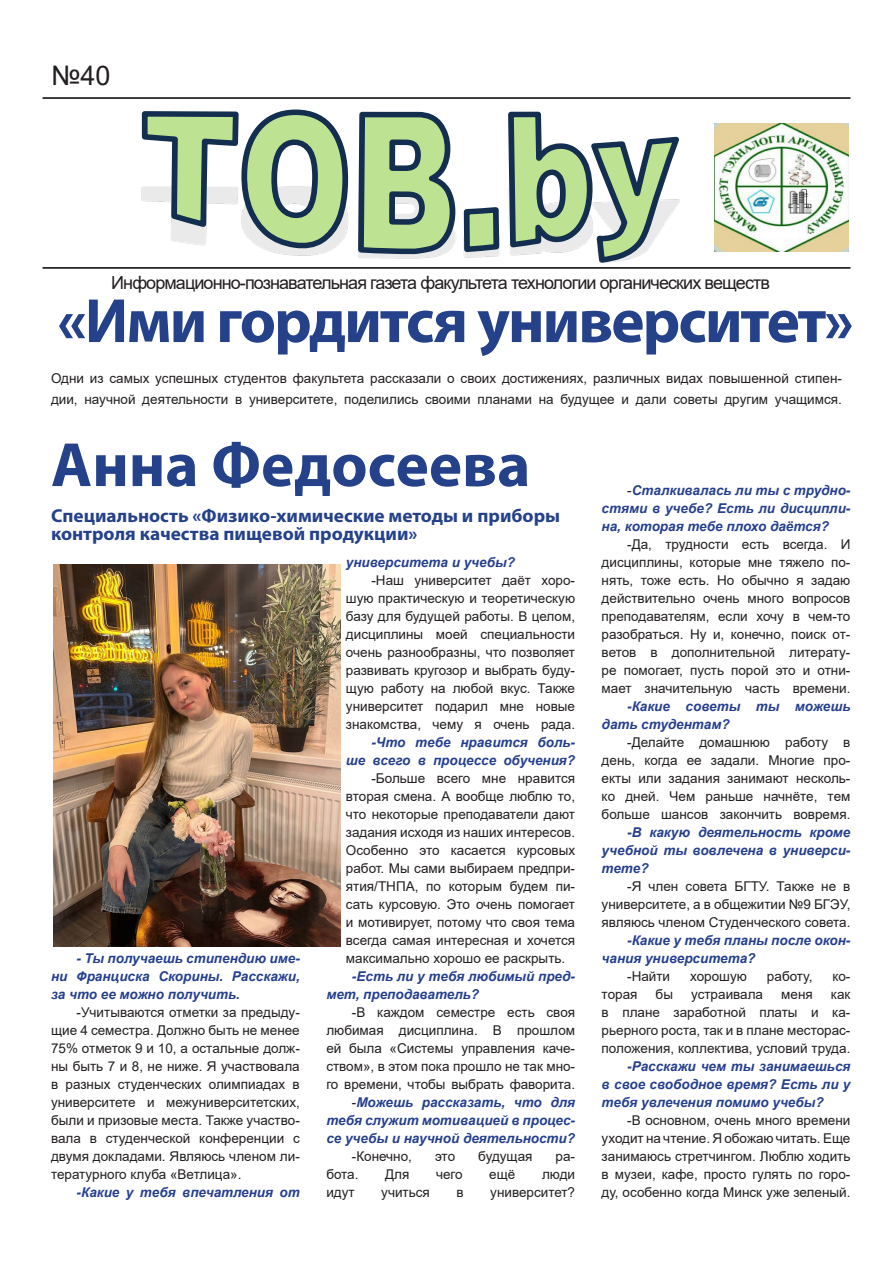
<style>
.page{position:relative;width:893px;height:1263px;background:#fff}
.page>*{position:absolute;margin:0;border:0;box-sizing:border-box;transform-origin:0 0}
.t1{font:700 63px "Myriad Pro";letter-spacing:-.03em;color:#24418a}
.t2{font:700 63px "Myriad Pro";color:#24418a}
.t3{font:27px "Arial";color:#231f20}
.t4{font:700 18.75px/18px "Myriad Pro";color:#24418a}
.t5{font:18px "Arial";letter-spacing:-.05em;color:#231f20}
.t6{font:13.5px/18px "Arial";color:#231f20;text-align:justify}
.t7{font:italic 700 13.5px/18px "Arial";color:#253f8e;text-align:justify}
.s1{font-weight:400;font-style:normal;color:#231f20}
</style>
<div class="page">
<svg style="left:141px;top:109px;width:539px;height:154px"></svg>
<img style="left:714px;top:124px;width:135px;height:128px">
<hr style="left:43px;top:267px;width:807px;height:2px;background:#000">
<hr style="left:43px;top:97px;width:807px;height:2px;background:#000">
<img style="left:54px;top:565px;width:286px;height:381px">
<p class="t3" style="left:52px;top:57px;width:60px">№40</p>
<p class="t5" style="left:111px;top:270px;width:660px">Информационно-познавательная газета факультета технологии органических веществ</p>
<p class="t1" style="left:57px;top:280px;width:798px">«Ими гордится университет»</p>
<p class="t6" style="left:51px;top:367px;width:792px;line-height:21px">Одни из самых успешных студентов факультета рассказали о своих достижениях, различных видах повышенной стипен&shy;дии, научной деятельности в университете, поделились своими планами на будущее и дали советы другим учащимся.</p>
<p class="t2" style="left:51px;top:424px;width:481px">Анна Федосеева</p>
<p class="t4" style="left:51px;top:506px;width:511px">Специальность «Физико-химические методы и приборы контроля качества пищевой продукции»</p>
<p class="t7" style="left:51px;top:950px;width:250px;text-indent:26px">- Ты получаешь стипендию име&shy;ни Франциска Скорины. Расскажи, за что ее можно получить.</p>
<p class="t6" style="left:51px;top:1003px;width:250px;text-indent:26px">-Учитываются отметки за предыду&shy;щие 4 семестра. Должно быть не менее 75% отметок 9 и 10, а остальные долж&shy;ны быть 7 и 8, не ниже. Я участвовала в разных студенческих олимпиадах в университете и межуниверситетских, были и призовые места. Также участво&shy;вала в студенческой конференции с двумя докладами. Являюсь членом ли&shy;тературного клуба «Ветлица».</p>
<p class="t7" style="left:77px;top:1184px;width:225px">-Какие у тебя впечатления от</p>
<p class="t7" style="left:346px;top:554px;width:171px">университета и учебы?</p>
<p class="t6" style="left:346px;top:571px;width:231px;text-indent:26px">-Наш университет даёт хоро&shy;шую практическую и теоретическую базу для будущей работы. В целом, дисциплины моей специальности очень разнообразны, что позволяет развивать кругозор и выбрать буду&shy;щую работу на любой вкус. Также университет подарил мне новые знакомства, чему я очень рада.</p>
<p class="t7" style="left:346px;top:734px;width:231px;text-align:right">-Что тебе нравится боль-<br>ше всего в процессе обучения?</p>
<p class="t6" style="left:346px;top:769px;width:231px;text-indent:26px">-Больше всего мне нравится вторая смена. А вообще люблю то, что некоторые преподаватели дают задания исходя из наших интересов.<br>Особенно это касается курсовых работ. Мы сами выбираем предпри&shy;ятия/ТНПА, по которым будем пи&shy;сать курсовую. Это очень помогает и мотивирует, потому что своя тема всегда самая интересная и хочется максимально хорошо ее раскрыть.</p>
<p class="t7" style="left:326px;top:968px;width:250px;text-indent:26px">-Есть ли у тебя любимый пред&shy;мет, преподаватель?</p>
<p class="t6" style="left:326px;top:1003px;width:250px;text-indent:26px">-В каждом семестре есть своя любимая дисциплина. В прошлом ей была «Системы управления каче&shy;ством», в этом пока прошло не так мно&shy;го времени, чтобы выбрать фаворита.</p>
<p class="t7" style="left:326px;top:1094px;width:250px;text-indent:26px"><span class="s1">-</span>Можешь рассказать, что для тебя служит мотивацией в процес&shy;се учебы и научной деятельности?</p>
<p class="t6" style="left:352px;top:1147px;width:62px">-Конечно,</p>
<p class="t6" style="left:435px;top:1147px;width:22px">это</p>
<p class="t6" style="left:478px;top:1147px;width:56px">будущая</p>
<p class="t6" style="left:556px;top:1147px;width:21px">ра-</p>
<p class="t6" style="left:326px;top:1165px;width:34px">бота.</p>
<p class="t6" style="left:385px;top:1165px;width:26px">Для</p>
<p class="t6" style="left:436px;top:1165px;width:28px">чего</p>
<p class="t6" style="left:489px;top:1165px;width:28px">ещё</p>
<p class="t6" style="left:542px;top:1165px;width:35px">люди</p>
<p class="t6" style="left:326px;top:1183px;width:30px">идут</p>
<p class="t6" style="left:381px;top:1183px;width:50px">учиться</p>
<p class="t6" style="left:456px;top:1183px;width:9px">в</p>
<p class="t6" style="left:490px;top:1183px;width:86px">университет?</p>
<p class="t7" style="left:602px;top:481px;width:250px;text-indent:26px"><span class="s1">-</span>Сталкивалась ли ты с трудно&shy;стями в учебе? Есть ли дисципли&shy;на, которая тебе плохо даётся?</p>
<p class="t6" style="left:602px;top:535px;width:250px;text-indent:26px">-Да, трудности есть всегда. И дисциплины, которые мне тяжело по&shy;нять, тоже есть. Но обычно я задаю действительно очень много вопросов преподавателям, если хочу в чем-то разобраться. Ну и, конечно, поиск от&shy;ветов в дополнительной литерату&shy;ре помогает, пусть порой это и отни&shy;мает значительную часть времени.</p>
<p class="t7" style="left:602px;top:697px;width:250px;text-indent:26px">-Какие советы ты можешь дать студентам?</p>
<p class="t6" style="left:602px;top:733px;width:250px;text-indent:26px">-Делайте домашнюю работу в день, когда ее задали. Многие про&shy;екты или задания занимают несколь&shy;ко дней. Чем раньше начнёте, тем больше шансов закончить вовремя.</p>
<p class="t7" style="left:602px;top:823px;width:250px;text-indent:26px">-В какую деятельность кроме учебной ты вовлечена в универси&shy;тете?</p>
<p class="t6" style="left:602px;top:877px;width:250px;text-indent:26px">-Я член совета БГТУ. Также не в университете, а в общежитии №9 БГЭУ, являюсь членом Студенческого совета.</p>
<p class="t7" style="left:602px;top:931px;width:250px;text-indent:26px">-Какие у тебя планы после окон&shy;чания университета?</p>
<p class="t6" style="left:627px;top:967px;width:45px">-Найти</p>
<p class="t6" style="left:690px;top:967px;width:58px">хорошую</p>
<p class="t6" style="left:767px;top:967px;width:47px">работу,</p>
<p class="t6" style="left:832px;top:967px;width:20px">ко-</p>
<p class="t6" style="left:602px;top:985px;width:37px">торая</p>
<p class="t6" style="left:656px;top:985px;width:19px">бы</p>
<p class="t6" style="left:691px;top:985px;width:73px">устраивала</p>
<p class="t6" style="left:781px;top:985px;width:33px">меня</p>
<p class="t6" style="left:602px;top:985px;width:250px;text-indent:229px">как в плане заработной платы и ка&shy;рьерного роста, так и в плане месторас&shy;положения, коллектива, условий труда.</p>
<p class="t7" style="left:602px;top:1057px;width:250px;text-indent:26px">-Расскажи чем ты занимаешься в свое свободное время? Есть ли у тебя увлечения помимо учебы?</p>
<p class="t6" style="left:602px;top:1111px;width:250px;text-indent:26px">-В основном, очень много времени уходит на чтение. Я обожаю читать. Еще занимаюсь стретчингом. Люблю ходить в музеи, кафе, просто гулять по горо&shy;ду, особенно когда Минск уже зеленый.</p>
</div>
